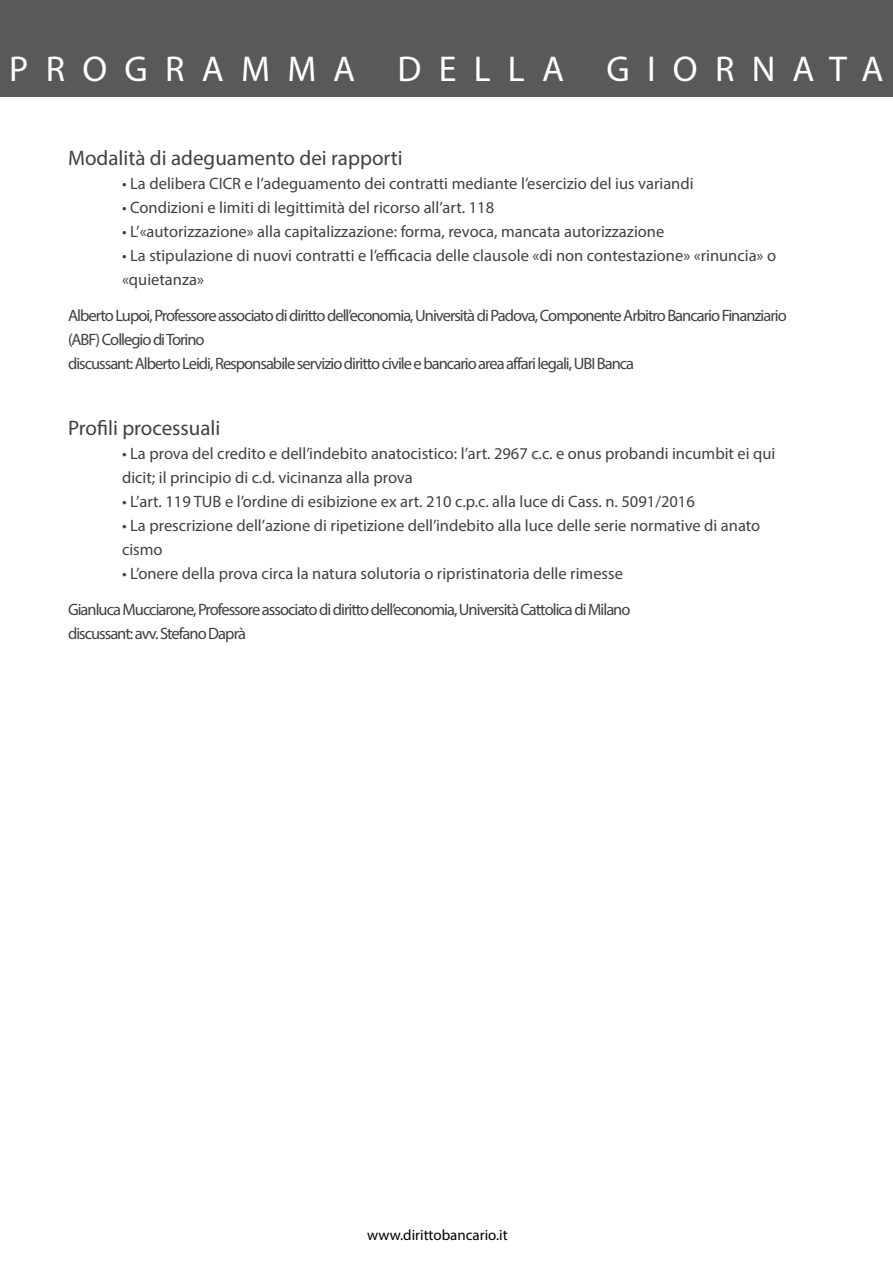
<style>
.page{position:relative;width:893px;height:1263px;background:#fff}
.page>*{position:absolute;margin:0;border:0;box-sizing:border-box;transform-origin:0 0}
.t1{font:36px "Myriad Pro";letter-spacing:.48em;color:#fff}
.t2{font:21px "Myriad Pro";color:#414042}
.t3{font:16.5px/24px "Myriad Pro";color:#414042}
.t4{font:16.5px/24px "Myriad Pro";letter-spacing:-.06em;color:#414042}
.t5{font:15px "Myriad Pro";color:#000}
</style>
<div class="page">
<div style="left:0;top:0;width:893px;height:97px;background:#58595b"></div>
<h1 class="t1" style="left:9px;top:47px;width:876px">PROGRAMMA DELLA GIORNATA</h1>
<p class="t2" style="left:68px;top:145px;width:336px">Modalità di adeguamento dei rapporti</p>
<p class="t3" style="left:122px;top:171px;width:573px">• La delibera CICR e l’adeguamento dei contratti mediante l’esercizio del ius variandi</p>
<p class="t3" style="left:122px;top:195px;width:374px">• Condizioni e limiti di legittimità del ricorso all’art. 118</p>
<p class="t3" style="left:122px;top:219px;width:544px">• L’«autorizzazione» alla capitalizzazione: forma, revoca, mancata autorizzazione</p>
<p class="t3" style="left:122px;top:243px;width:655px">• La stipulazione di nuovi contratti e l’efficacia delle clausole «di non contestazione» «rinuncia» o «quietanza»</p>
<p class="t4" style="left:68px;top:303px;width:720px">Alberto Lupoi, Professore associato di diritto dell’economia, Università di Padova, Componente Arbitro Bancario Finanziario (ABF) Collegio di Torino<br>discussant: Alberto Leidi, Responsabile servizio diritto civile e bancario area affari legali, UBI Banca</p>
<p class="t2" style="left:68px;top:415px;width:154px">Profili processuali</p>
<p class="t3" style="left:122px;top:441px;width:655px">• La prova del credito e dell’indebito anatocistico: l’art. 2967 c.c. e onus probandi incumbit ei qui dicit; il principio di c.d. vicinanza alla prova</p>
<p class="t3" style="left:122px;top:489px;width:574px">• L’art. 119 TUB e l’ordine di esibizione ex art. 210 c.p.c. alla luce di Cass. n. 5091/2016</p>
<p class="t3" style="left:122px;top:513px;width:640px">• La prescrizione dell’azione di ripetizione dell’indebito alla luce delle serie normative di anato cismo</p>
<p class="t4" style="left:68px;top:555px;width:564px;line-height:36px;text-indent:54px">• L’onere della prova circa la natura solutoria o ripristinatoria delle rimesse<br>Gianluca Mucciarone, Professore associato di diritto dell’economia, Università Cattolica di Milano</p>
<p class="t4" style="left:68px;top:621px;width:179px">discussant: avv. Stefano Daprà</p>
<p class="t5" style="left:367px;top:1226px;width:142px">www.dirittobancario.it</p>
</div>
